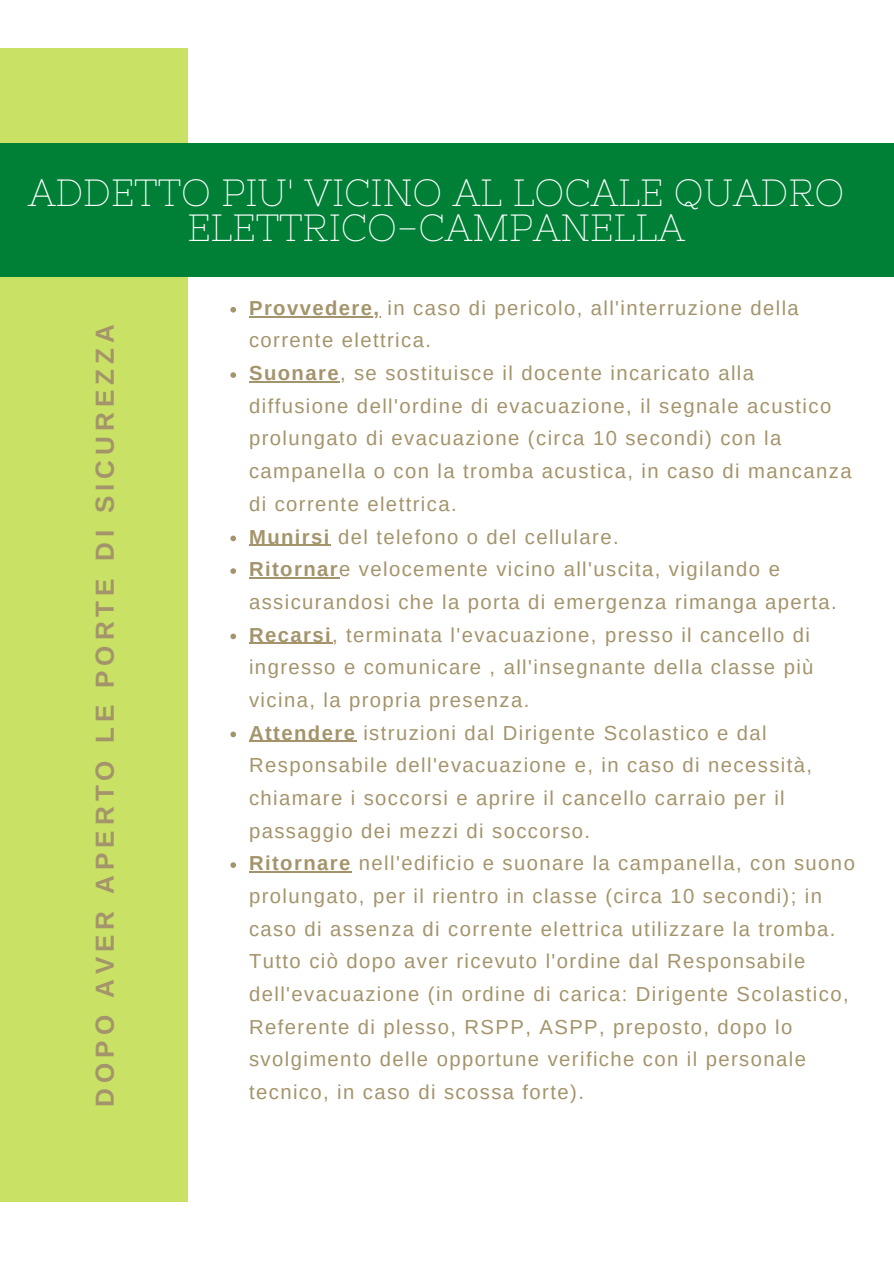
<style>
.page{position:relative;width:894px;height:1264px;background:#fff}
.page>*{position:absolute;margin:0;border:0;box-sizing:border-box;transform-origin:0 0}
.t1{font:37.8px/35px "Nixie One";color:#fff;text-align:center}
.t2{font:700 26.1px "Arimo";letter-spacing:.19em;color:#a4946b}
.t3{font:20.25px/32.7px "Arimo";letter-spacing:.07em;color:#a4946b}
.s1{font-weight:700}
</style>
<div class="page">
<div style="left:0;top:48px;width:188px;height:1153px;background:#c9e265"></div>
<div style="left:0;top:144px;width:893px;height:133px;background:#008037"></div>
<svg style="left:230px;top:307px;width:6px;height:5px"></svg>
<hr style="left:249px;top:316px;width:131px;height:1px;background:#a4946b">
<svg style="left:230px;top:372px;width:6px;height:6px"></svg>
<hr style="left:249px;top:381px;width:91px;height:1px;background:#a4946b">
<svg style="left:230px;top:535px;width:6px;height:6px"></svg>
<hr style="left:249px;top:544px;width:82px;height:1px;background:#a4946b">
<svg style="left:230px;top:568px;width:6px;height:6px"></svg>
<hr style="left:249px;top:577px;width:90px;height:1px;background:#a4946b">
<svg style="left:230px;top:633px;width:6px;height:6px"></svg>
<hr style="left:249px;top:642px;width:83px;height:1px;background:#a4946b">
<svg style="left:230px;top:731px;width:6px;height:6px"></svg>
<hr style="left:249px;top:740px;width:107px;height:1px;background:#a4946b">
<svg style="left:230px;top:862px;width:6px;height:6px"></svg>
<hr style="left:249px;top:871px;width:103px;height:1px;background:#a4946b">
<p class="t1" style="left:28px;top:175px;width:817px">ADDETTO PIU' VICINO AL LOCALE QUADRO<br>ELETTRICO-CAMPANELLA</p>
<p class="t2" style="left:90px;top:1106px;width:783px;rotate:-90deg">DOPO AVER APERTO LE PORTE DI SICUREZZA</p>
<p class="t3" style="left:249px;top:291px;width:551px"><span class="s1">Provvedere,</span> in caso di pericolo, all'interruzione della corrente elettrica.</p>
<p class="t3" style="left:249px;top:357px;width:604px"><span class="s1">Suonare</span>, se sostituisce il docente incaricato alla diffusione dell'ordine di evacuazione, il segnale acustico prolungato di evacuazione (circa 10 secondi) con la campanella o con la tromba acustica, in caso di mancanza di corrente elettrica.</p>
<p class="t3" style="left:249px;top:520px;width:371px"><span class="s1">Munirsi</span> del telefono o del cellulare.</p>
<p class="t3" style="left:249px;top:553px;width:589px"><span class="s1">Ritornar</span>e velocemente vicino all'uscita, vigilando e assicurandosi che la porta di emergenza rimanga aperta.</p>
<p class="t3" style="left:249px;top:618px;width:565px"><span class="s1">Recarsi</span>, terminata l'evacuazione, presso il cancello di ingresso e comunicare , all'insegnante della classe più vicina, la propria presenza.</p>
<p class="t3" style="left:249px;top:716px;width:564px"><span class="s1">Attendere</span> istruzioni dal Dirigente Scolastico e dal Responsabile dell'evacuazione e, in caso di necessità, chiamare i soccorsi e aprire il cancello carraio per il passaggio dei mezzi di soccorso.</p>
<p class="t3" style="left:249px;top:846px;width:607px"><span class="s1">Ritornare</span> nell'edificio e suonare la campanella, con suono prolungato, per il rientro in classe (circa 10 secondi); in caso di assenza di corrente elettrica utilizzare la tromba.<br>Tutto ciò dopo aver ricevuto l'ordine dal Responsabile dell'evacuazione (in ordine di carica: Dirigente Scolastico, Referente di plesso, RSPP, ASPP, preposto, dopo lo svolgimento delle opportune verifiche con il personale tecnico, in caso di scossa forte).</p>
</div>
